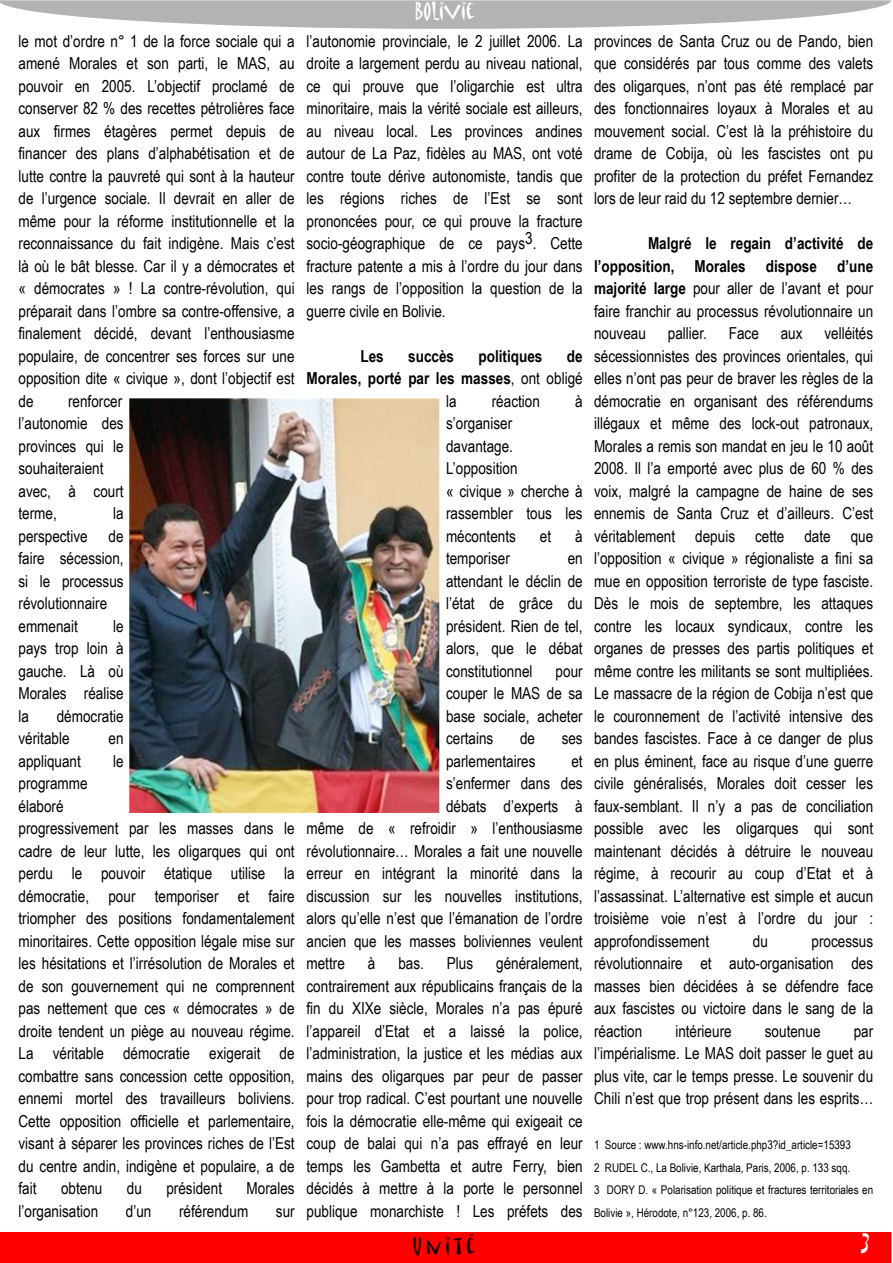
<style>
.page{position:relative;width:893px;height:1263px;background:#fff}
.page>*{position:absolute;margin:0;border:0;box-sizing:border-box;transform-origin:0 0}
.t1{font:22.5px "Matisse ITC";color:#fff}
.t2{font:21px "Matisse ITC";color:#fff}
.t3{font:21px "Matisse ITC";letter-spacing:.2em;color:#000}
.t4{font:16.5px/22.5px "Arial Narrow";color:#000;text-align:justify}
.t5{font:700 16.5px "Arial Narrow";color:#000}
.t6{font:12px/22.5px "Arial Narrow";color:#000}
.s1{font-weight:400}
.s2{font-weight:700}
</style>
<div class="page">
<div style="left:0;top:1232px;width:891px;height:31px;background:#f00"></div>
<img style="left:129px;top:398px;width:310px;height:414px">
<svg style="left:0;top:0;width:891px;height:29px"></svg>
<p class="t4" style="left:18px;top:30px;width:278px">le mot d’ordre n° 1 de la force sociale qui a amené Morales et son parti, le MAS, au pouvoir en 2005. L’objectif proclamé de conserver 82 % des recettes pétrolières face aux firmes étagères permet depuis de financer des plans d’alphabétisation et de lutte contre la pauvreté qui sont à la hauteur de l’urgence sociale. Il devrait en aller de même pour la réforme institutionnelle et la reconnaissance du fait indigène. Mais c’est là où le bât blesse. Car il y a démocrates et « démocrates » ! La contre-révolution, qui préparait dans l’ombre sa contre-offensive, a finalement décidé, devant l’enthousiasme populaire, de concentrer ses forces sur une opposition dite « civique », dont l’objectif est de</p>
<p class="t4" style="left:18px;top:390px;width:107px;text-align:left;text-indent:50px">renforcer l’autonomie des provinces qui le souhaiteraient avec, à court terme,</p>
<p class="t4" style="left:113px;top:502px;width:12px">la</p>
<p class="t4" style="left:18px;top:525px;width:107px;text-align:left;text-indent:90px">de faire sécession, si le processus révolutionnaire emmenait</p>
<p class="t4" style="left:18px;top:525px;width:71px">perspective</p>
<p class="t4" style="left:18px;top:615px;width:107px;text-indent:95px">le pays trop loin à gauche. Là où Morales réalise la</p>
<p class="t4" style="left:18px;top:705px;width:107px;text-indent:38px">démocratie véritable</p>
<p class="t4" style="left:109px;top:727px;width:17px">en</p>
<p class="t4" style="left:18px;top:750px;width:64px">appliquant</p>
<p class="t4" style="left:113px;top:750px;width:12px">le</p>
<p class="t4" style="left:18px;top:772px;width:278px;text-align:left">programme<br>élaboré<br>progressivement par les masses dans le cadre de leur lutte, les oligarques qui ont perdu le pouvoir étatique utilise la démocratie, pour temporiser et faire triompher des positions fondamentalement minoritaires. Cette opposition légale mise sur les hésitations et l’irrésolution de Morales et de son gouvernement qui ne comprennent pas nettement que ces « démocrates » de droite tendent un piège au nouveau régime.<br>La véritable démocratie exigerait de combattre sans concession cette opposition, ennemi mortel des travailleurs boliviens.<br>Cette opposition officielle et parlementaire, visant à séparer les provinces riches de l’Est du centre andin, indigène et populaire, a de fait</p>
<p class="t4" style="left:61px;top:1177px;width:43px">obtenu</p>
<p class="t4" style="left:127px;top:1177px;width:17px">du</p>
<p class="t4" style="left:166px;top:1177px;width:57px">président</p>
<p class="t4" style="left:247px;top:1177px;width:50px">Morales</p>
<p class="t4" style="left:18px;top:1200px;width:81px">l’organisation</p>
<p class="t4" style="left:126px;top:1200px;width:27px">d’un</p>
<p class="t4" style="left:179px;top:1200px;width:71px">référendum</p>
<p class="t4" style="left:276px;top:1200px;width:20px">sur</p>
<p class="t2" style="left:415px;top:0;width:61px">Bolivie</p>
<p class="t4" style="left:307px;top:30px;width:278px">l’autonomie provinciale, le 2 juillet 2006. La droite a largement perdu au niveau national, ce qui prouve que l’oligarchie est ultra minoritaire, mais la vérité sociale est ailleurs, au niveau local. Les provinces andines autour de La Paz, fidèles au MAS, ont voté contre toute dérive autonomiste, tandis que les régions riches de l’Est se sont prononcées pour, ce qui prouve la fracture socio-géographique de ce pays3. Cette fracture patente a mis à l’ordre du jour dans les rangs de l’opposition la question de la guerre civile en Bolivie.</p>
<p class="t5" style="left:361px;top:346px;width:25px">Les</p>
<p class="t5" style="left:408px;top:346px;width:47px">succès</p>
<p class="t5" style="left:479px;top:346px;width:65px">politiques</p>
<p class="t5" style="left:567px;top:346px;width:17px">de</p>
<p class="t5" style="left:307px;top:369px;width:278px">Morales, porté par les masses<span class="s1">, ont obligé</span></p>
<p class="t4" style="left:446px;top:390px;width:12px">la</p>
<p class="t4" style="left:492px;top:390px;width:50px">réaction</p>
<p class="t4" style="left:575px;top:390px;width:9px">à</p>
<p class="t4" style="left:446px;top:412px;width:138px;text-align:left">s’organiser davantage.<br>L’opposition<br>« civique » cherche à rassembler tous les mécontents</p>
<p class="t4" style="left:540px;top:525px;width:13px">et</p>
<p class="t4" style="left:575px;top:525px;width:9px">à</p>
<p class="t4" style="left:446px;top:547px;width:65px">temporiser</p>
<p class="t4" style="left:446px;top:547px;width:138px;text-indent:122px">en attendant le déclin de l’état de grâce du président. Rien de tel, alors, que le débat constitutionnel</p>
<p class="t4" style="left:446px;top:660px;width:138px;text-indent:110px">pour couper le MAS de sa base sociale, acheter certains</p>
<p class="t4" style="left:520px;top:727px;width:17px">de</p>
<p class="t4" style="left:562px;top:727px;width:23px">ses</p>
<p class="t4" style="left:446px;top:750px;width:91px">parlementaires</p>
<p class="t4" style="left:571px;top:750px;width:13px">et</p>
<p class="t4" style="left:446px;top:772px;width:138px">s’enfermer dans des</p>
<p class="t4" style="left:446px;top:795px;width:138px">débats d’experts à</p>
<p class="t4" style="left:307px;top:817px;width:278px">même de « refroidir » l’enthousiasme</p>
<p class="t4" style="left:307px;top:840px;width:278px">révolutionnaire… Morales a fait une nouvelle</p>
<p class="t4" style="left:307px;top:862px;width:278px">erreur en intégrant la minorité dans la</p>
<p class="t4" style="left:307px;top:885px;width:278px">discussion sur les nouvelles institutions,</p>
<p class="t4" style="left:307px;top:907px;width:278px">alors qu’elle n’est que l’émanation de l’ordre</p>
<p class="t4" style="left:307px;top:930px;width:278px">ancien que les masses boliviennes veulent</p>
<p class="t4" style="left:307px;top:952px;width:40px">mettre</p>
<p class="t4" style="left:368px;top:952px;width:9px">à</p>
<p class="t4" style="left:398px;top:952px;width:27px">bas.</p>
<p class="t4" style="left:447px;top:952px;width:28px">Plus</p>
<p class="t4" style="left:307px;top:952px;width:278px;text-indent:190px">généralement, contrairement aux républicains français de la fin du XIXe siècle, Morales n’a pas épuré l’appareil d’Etat et a laissé la police, l’administration, la justice et les médias aux mains des oligarques par peur de passer pour trop radical. C’est pourtant une nouvelle fois la démocratie elle-même qui exigeait ce coup de balai qui n’a pas effrayé en leur temps les Gambetta et autre Ferry, bien décidés à mettre à la porte le personnel publique monarchiste ! Les préfets des</p>
<p class="t4" style="left:594px;top:30px;width:281px">provinces de Santa Cruz ou de Pando, bien que considérés par tous comme des valets des oligarques, n’ont pas été remplacé par des fonctionnaires loyaux à Morales et au mouvement social. C’est là la préhistoire du drame de Cobija, où les fascistes ont pu profiter de la protection du préfet Fernandez lors de leur raid du 12 septembre dernier…</p>
<p class="t4" style="left:594px;top:232px;width:281px;text-indent:54px"><span class="s2">Malgré le regain d’activité de l’opposition, Morales dispose d’une majorité large</span> pour aller de l’avant et pour faire franchir au processus révolutionnaire un nouveau</p>
<p class="t4" style="left:594px;top:322px;width:281px;text-indent:230px">velléités sécessionnistes des provinces orientales, qui elles n’ont pas peur de braver les règles de la démocratie en organisant des référendums illégaux et même des lock-out patronaux, Morales a remis son mandat en jeu le 10 août 2008. Il l’a emporté avec plus de 60 % des voix, malgré la campagne de haine de ses ennemis de Santa Cruz et d’ailleurs. C’est véritablement depuis cette date que l’opposition « civique » régionaliste a fini sa mue en opposition terroriste de type fasciste.<br>Dès le mois de septembre, les attaques contre les locaux syndicaux, contre les organes de presses des partis politiques et même contre les militants se sont multipliées.<br>Le massacre de la région de Cobija n’est que le couronnement de l’activité intensive des bandes fascistes. Face à ce danger de plus en plus éminent, face au risque d’une guerre civile généralisés, Morales doit cesser les faux-semblant. Il n’y a pas de conciliation possible avec les oligarques qui sont maintenant décidés à détruire le nouveau régime, à recourir au coup d’Etat et à l’assassinat. L’alternative est simple et aucun troisième voie n’est à l’ordre du jour : approfondissement</p>
<p class="t4" style="left:668px;top:322px;width:41px">pallier.</p>
<p class="t4" style="left:729px;top:322px;width:32px">Face</p>
<p class="t4" style="left:781px;top:322px;width:23px">aux</p>
<p class="t4" style="left:753px;top:930px;width:17px">du</p>
<p class="t4" style="left:594px;top:930px;width:281px;text-indent:218px">processus révolutionnaire et auto-organisation des masses bien décidées à se défendre face aux fascistes ou victoire dans le sang de la réaction</p>
<p class="t4" style="left:675px;top:1020px;width:58px">intérieure</p>
<p class="t4" style="left:765px;top:1020px;width:57px">soutenue</p>
<p class="t4" style="left:594px;top:1020px;width:281px;text-indent:260px">par l’impérialisme. Le MAS doit passer le guet au plus vite, car le temps presse. Le souvenir du Chili n’est que trop présent dans les esprits…</p>
<p class="t6" style="left:594px;top:1134px;width:281px">1 Source : www.hns-info.net/article.php3?id_article=15393<br>2 RUDEL C., La Bolivie, Karthala, Paris, 2006, p. 133 sqq.<br>3 DORY D. « Polarisation politique et fractures territoriales en Bolivie », Hérodote, n°123, 2006, p. 86.</p>
<p class="t3" style="left:413px;top:1234px;width:64px">Unité</p>
<h1 class="t1" style="left:862px;top:1230px;width:10px">3</h1>
</div>
